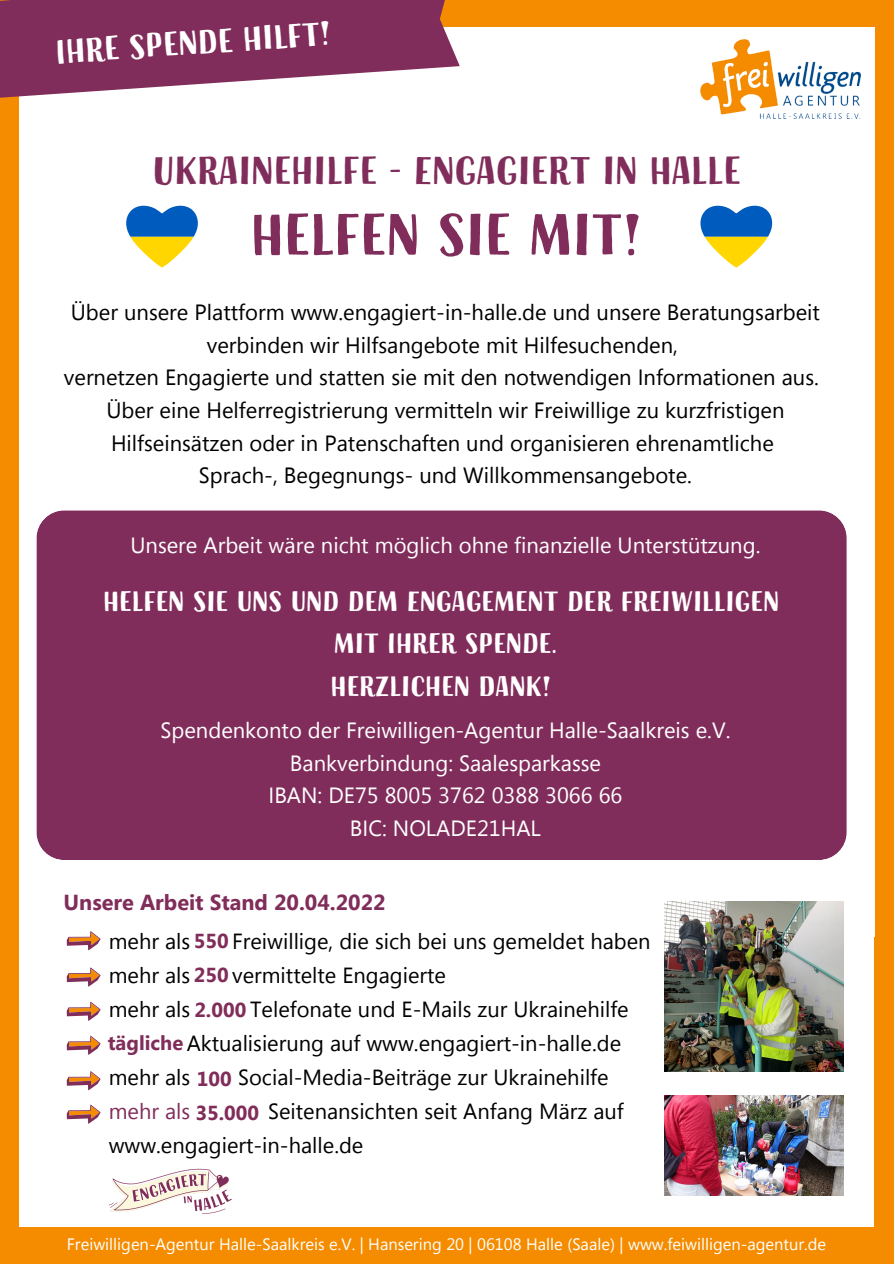
<style>
.page{position:relative;width:894px;height:1264px;background:#fff}
.page>*{position:absolute;margin:0;border:0;box-sizing:border-box;transform-origin:0 0}
.t1{font:700 58.35px "Sofa Sans Hand";color:#812d5b}
.t2{font:700 38.85px "Sofa Sans Hand";color:#812d5b}
.t3{font:700 33.6px "Sofa Sans Hand";color:#fff}
.t4{font:700 28.05px "Sofa Sans Hand";color:#fff}
.t5{font:22.05px/32.7px "Segoe UI";color:#000;text-align:center}
.t6{font:22.05px "Segoe UI";color:#fff}
.t7{font:21.9px "Segoe UI";color:#000}
.t8{font:700 21.75px "Segoe UI";color:#802d5a}
.t9{font:16.5px "Segoe UI";color:#fff}
.s1{font-weight:700;font-size:20.25px;color:#802d5a}
.s2{color:#812d5b}
</style>
<div class="page">
<div style="left:0;top:0;width:893px;height:1263px;background:#f58c00"></div>
<div style="left:19px;top:27px;width:855px;height:1199px;background:#fff"></div>
<svg style="left:0;top:0;width:459px;height:98px;fill:#812d5b"></svg>
<div style="left:36px;top:510px;width:811px;height:350px;background:#812d5b"></div>
<svg style="left:700px;top:205px;width:73px;height:63px"></svg>
<img style="left:664px;top:901px;width:179px;height:170px">
<img style="left:664px;top:1095px;width:179px;height:100px">
<svg style="left:126px;top:205px;width:72px;height:63px"></svg>
<img style="left:108px;top:1168px;width:124px;height:46px">
<img style="left:700px;top:39px;width:161px;height:80px">
<svg style="left:67px;top:931px;width:33px;height:19px"></svg>
<svg style="left:67px;top:967px;width:33px;height:19px"></svg>
<svg style="left:67px;top:1001px;width:33px;height:19px"></svg>
<svg style="left:67px;top:1035px;width:33px;height:19px"></svg>
<svg style="left:67px;top:1071px;width:33px;height:19px"></svg>
<svg style="left:67px;top:1104px;width:33px;height:19px"></svg>
<p class="t3" style="left:54px;top:37px;width:278px;rotate:-4deg">IHRE SPENDE HILFT!</p>
<p class="t2" style="left:152px;top:153px;width:589px">UKRAINEHILFE - ENGAGIERT IN HALLE</p>
<p class="t1" style="left:250px;top:208px;width:394px">HELFEN SIE MIT!</p>
<p class="t5" style="left:71px;top:295px;width:750px">Über unsere Plattform www.engagiert-in-halle.de und unsere Beratungsarbeit verbinden wir Hilfsangebote mit Hilfesuchenden,</p>
<p class="t5" style="left:64px;top:360px;width:756px">vernetzen Engagierte und statten sie mit den notwendigen Informationen aus.<br>Über eine Helferregistrierung vermitteln wir Freiwillige zu kurzfristigen<br>Hilfseinsätzen oder in Patenschaften und organisieren ehrenamtliche</p>
<p class="t5" style="left:199px;top:458px;width:494px">Sprach-, Begegnungs- und Willkommensangebote.</p>
<p class="t6" style="left:130px;top:529px;width:631px">Unsere Arbeit wäre nicht möglich ohne finanzielle Unterstützung.</p>
<p class="t4" style="left:103px;top:588px;width:677px">HELFEN SIE UNS UND DEM ENGAGEMENT DER FREIWILLIGEN</p>
<p class="t4" style="left:334px;top:631px;width:224px">MIT IHRER SPENDE.</p>
<p class="t4" style="left:330px;top:673px;width:222px">HERZLICHEN DANK!</p>
<p class="t6" style="left:160px;top:714px;width:571px">Spendenkonto der Freiwilligen-Agentur Halle-Saalkreis e.V.</p>
<p class="t6" style="left:290px;top:746px;width:312px">Bankverbindung: Saalesparkasse</p>
<p class="t6" style="left:268px;top:779px;width:355px">IBAN: DE75 8005 3762 0388 3066 66</p>
<p class="t6" style="left:350px;top:812px;width:192px">BIC: NOLADE21HAL</p>
<p class="t8" style="left:63px;top:886px;width:323px">Unsere Arbeit Stand 20.04.2022</p>
<p class="t7" style="left:109px;top:924px;width:543px">mehr als <span class="s1">550</span> Freiwillige, die sich bei uns gemeldet haben</p>
<p class="t7" style="left:109px;top:959px;width:338px">mehr als <span class="s1">250</span> vermittelte Engagierte</p>
<p class="t7" style="left:109px;top:993px;width:521px">mehr als <span class="s1">2.000</span> Telefonate und E-Mails zur Ukrainehilfe</p>
<p class="t7" style="left:108px;top:1027px;width:514px"><span class="s1">tägliche</span> Aktualisierung auf www.engagiert-in-halle.de</p>
<p class="t7" style="left:109px;top:1061px;width:501px">mehr als <span class="s1">100</span> Social-Media-Beiträge zur Ukrainehilfe</p>
<p class="t7" style="left:109px;top:1095px;width:516px"><span class="s2">mehr als</span> <span class="s1">35.000</span> Seitenansichten seit Anfang März auf</p>
<p class="t7" style="left:109px;top:1129px;width:256px">www.engagiert-in-halle.de</p>
<p class="t9" style="left:67px;top:1232px;width:760px">Freiwilligen-Agentur Halle-Saalkreis e.V. | Hansering 20 | 06108 Halle (Saale) | www.feiwilligen-agentur.de</p>
</div>
